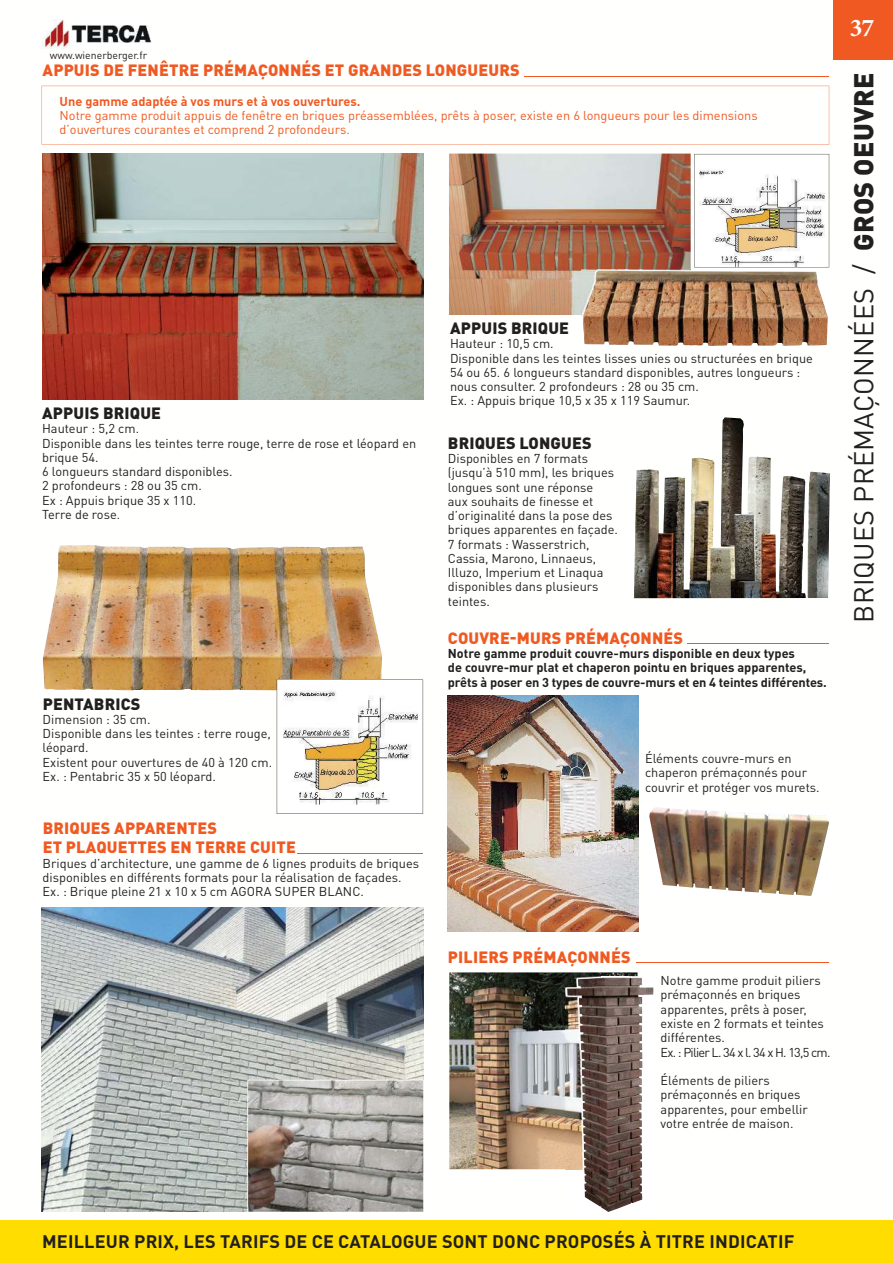
<style>
.page{position:relative;width:893px;height:1263px;background:#fff}
.page>*{position:absolute;margin:0;border:0;box-sizing:border-box;transform-origin:0 0}
.t1{font:27px "DIN Pro";letter-spacing:.01em;color:#221f1f}
.t2{font:700 25.5px "Minion Pro";color:#fff}
.t3{font:700 18px "DIN Pro";letter-spacing:.01em;color:#221f1f}
.t4{font:900 16.2px/19.5px "DIN Pro";letter-spacing:.01em;color:#f05a22}
.t5{font:900 16.2px "DIN Pro";letter-spacing:.01em;color:#221f1f}
.t6{font:12.75px/14.2px "DIN Pro";color:#221f1f}
.t7{font:700 12.75px/14.2px "DIN Pro";color:#221f1f}
.t8{font:12.75px/14.2px "DIN Pro";color:#f05a22}
.t9{font:700 12.75px "DIN Pro";color:#f05a22}
.t10{font:10.5px "DIN Pro";color:#221f1f}
.s1{font-weight:900}
</style>
<div class="page">
<div style="left:0;top:1220px;width:893px;height:43px;background:#fd0"></div>
<div style="left:833px;top:0;width:60px;height:60px;background:#f05a22"></div>
<img style="left:449px;top:154px;width:242px;height:161px">
<svg style="left:694px;top:154px;width:135px;height:113px"></svg>
<img style="left:42px;top:20px;width:109px;height:29px">
<img style="left:43px;top:154px;width:380px;height:246px">
<svg style="left:42px;top:86px;width:787px;height:59px"></svg>
<hr style="left:524px;top:76px;width:305px;height:1px;background:#f05a22">
<img style="left:705px;top:271px;width:120px;height:37px">
<img style="left:705px;top:308px;width:123px;height:38px">
<img style="left:582px;top:269px;width:109px;height:46px">
<img style="left:583px;top:271px;width:122px;height:75px">
<img style="left:699px;top:157px;width:126px;height:109px">
<img style="left:634px;top:417px;width:196px;height:181px">
<img style="left:43px;top:545px;width:260px;height:145px">
<img style="left:42px;top:908px;width:381px;height:304px">
<svg style="left:247px;top:1080px;width:177px;height:132px;background:#a19c97"></svg>
<hr style="left:298px;top:853px;width:125px;height:1px;background:#f05a22">
<hr style="left:687px;top:644px;width:142px;height:1px;background:#f05a22">
<img style="left:448px;top:695px;width:191px;height:237px">
<img style="left:649px;top:807px;width:180px;height:89px">
<img style="left:449px;top:972px;width:188px;height:197px">
<img style="left:637px;top:976px;width:17px;height:92px">
<img style="left:567px;top:977px;width:75px;height:235px">
<hr style="left:637px;top:962px;width:192px;height:1px;background:#f05a22">
<svg style="left:277px;top:679px;width:146px;height:135px"></svg>
<img style="left:283px;top:682px;width:134px;height:123px">
<p class="t10" style="left:50px;top:49px;width:99px">www.wienerberger.fr</p>
<p class="t4" style="left:43px;top:61px;width:479px">APPUIS DE FENÊTRE PRÉMAÇONNÉS ET GRANDES LONGUEURS</p>
<p class="t9" style="left:60px;top:94px;width:302px">Une gamme adaptée à vos murs et à vos ouvertures.</p>
<p class="t8" style="left:60px;top:108px;width:699px">Notre gamme produit appuis de fenêtre en briques préassemblées, prêts à poser, existe en 6 longueurs pour les dimensions d’ouvertures courantes et comprend 2 profondeurs.</p>
<p class="t5" style="left:42px;top:404px;width:120px">APPUIS BRIQUE</p>
<p class="t6" style="left:42px;top:422px;width:376px">Hauteur : 5,2 cm.<br>Disponible dans les teintes terre rouge, terre de rose et léopard en brique 54.<br>6 longueurs standard disponibles.<br>2 profondeurs : 28 ou 35 cm.<br>Ex : Appuis brique 35 x 110.<br>Terre de rose.</p>
<p class="t5" style="left:43px;top:695px;width:99px">PENTABRICS</p>
<p class="t6" style="left:43px;top:712px;width:231px">Dimension : 35 cm.<br>Disponible dans les teintes : terre rouge, léopard.<br>Existent pour ouvertures de 40 à 120 cm.<br>Ex. : Pentabric 35 x 50 léopard.</p>
<p class="t4" style="left:43px;top:818px;width:255px">BRIQUES APPARENTES<br>ET PLAQUETTES EN TERRE CUITE</p>
<p class="t6" style="left:43px;top:856px;width:378px">Briques d’architecture, une gamme de 6 lignes produits de briques disponibles en différents formats pour la réalisation de façades.<br>Ex. : Brique pleine 21 x 10 x 5 cm AGORA SUPER BLANC.</p>
<p class="t5" style="left:450px;top:319px;width:120px">APPUIS BRIQUE</p>
<p class="t6" style="left:450px;top:337px;width:364px">Hauteur : 10,5 cm.<br>Disponible dans les teintes lisses unies ou structurées en brique 54 ou 65. 6 longueurs standard disponibles, autres longueurs : nous consulter. 2 profondeurs : 28 ou 35 cm.<br>Ex. : Appuis brique 10,5 x 35 x 119 Saumur.</p>
<p class="t5" style="left:448px;top:434px;width:145px">BRIQUES LONGUES</p>
<p class="t6" style="left:448px;top:451px;width:171px">Disponibles en 7 formats (jusqu’à 510 mm), les briques longues sont une réponse<br>aux souhaits de finesse et d’originalité dans la pose des briques apparentes en façade.<br>7 formats : Wasserstrich,<br>Cassia, Marono, Linnaeus,<br>Illuzo, Imperium et Linaqua disponibles dans plusieurs teintes.</p>
<p class="t4" style="left:448px;top:628px;width:237px">COUVRE-MURS PRÉMAÇONNÉS</p>
<p class="t7" style="left:448px;top:646px;width:380px">Notre gamme produit couvre-murs disponible en deux types<br>de couvre-mur plat et chaperon pointu en briques apparentes, prêts à poser en 3 types de couvre-murs et en 4 teintes différentes.</p>
<p class="t6" style="left:645px;top:751px;width:176px">Éléments couvre-murs en chaperon prémaçonnés pour couvrir et protéger vos murets.</p>
<h2 class="t2" style="left:850px;top:10px;width:26px">37</h2>
<h1 class="t1" style="left:848px;top:623px;width:552px;rotate:-90deg">BRIQUES PRÉMAÇONNÉES / <span class="s1">GROS OEUVRE</span></h1>
<p class="t4" style="left:448px;top:947px;width:184px">PILIERS PRÉMAÇONNÉS</p>
<p class="t6" style="left:661px;top:973px;width:171px">Notre gamme produit piliers prémaçonnés en briques apparentes, prêts à poser, existe en 2 formats et teintes différentes.<br>Ex. : Pilier L. 34 x l. 34 x H. 13,5 cm.</p>
<p class="t6" style="left:661px;top:1073px;width:149px">Éléments de piliers prémaçonnés en briques apparentes, pour embellir votre entrée de maison.</p>
<h3 class="t3" style="left:42px;top:1230px;width:754px">MEILLEUR PRIX, LES TARIFS DE CE CATALOGUE SONT DONC PROPOSÉS À TITRE INDICATIF</h3>
</div>
